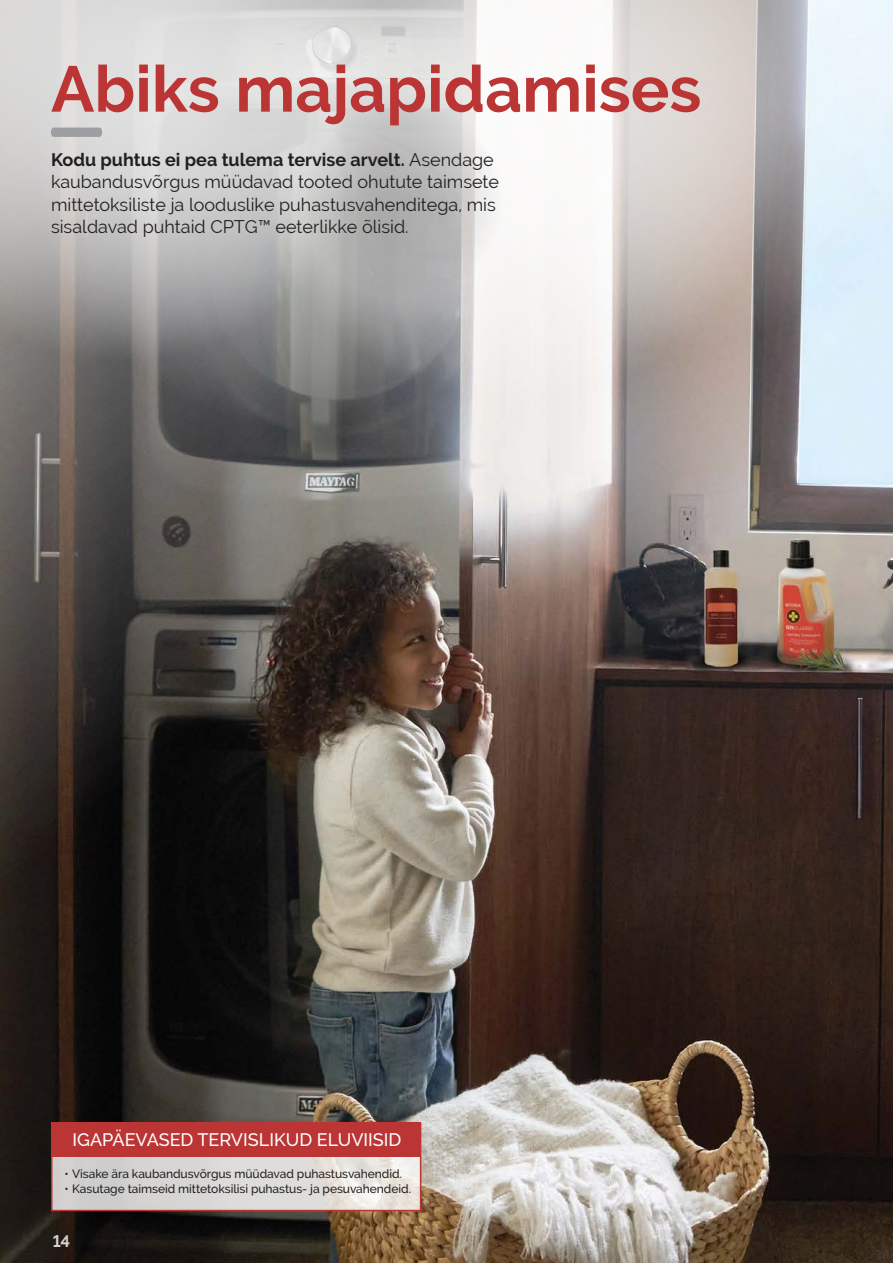
<style>
.page{position:relative;width:893px;height:1263px;background:#fff}
.page>*{position:absolute;margin:0;border:0;box-sizing:border-box;transform-origin:0 0}
.Main_Titles{font:700 64.5px "Raleway";color:#ba3534}
.Intro_Text{font:18px/22.5px "Raleway";color:#231f20}
.Body_Copy__10pt___14pt{font:500 18px "Raleway";color:#fff}
.t1{font:700 16.5px "Raleway";color:#fff}
.t2{font:500 12px "Raleway";letter-spacing:-.005em;color:#231f20}
.s1{font-weight:700}
</style>
<div class="page">
<img style="left:0;top:909px;width:893px;height:354px">
<img style="left:0;top:351px;width:893px;height:558px">
<svg style="left:30px;top:362px;width:549px;height:68px;background:#716f6f"></svg>
<svg style="left:242px;top:0;width:549px;height:404px;background:#a39e9d"></svg>
<svg style="left:395px;top:0;width:498px;height:351px"></svg>
<svg style="left:0;top:0;width:394px;height:362px;background:#c2c1c0"></svg>
<svg style="left:54px;top:1157px;width:364px;height:51px;background:#dcdad8"></svg>
<div style="left:51px;top:1123px;width:370px;height:34px;background:#ba3534"></div>
<div style="left:51px;top:1123px;width:370px;height:88px;border:2px solid #ba3534"></div>
<svg style="left:304px;top:100px;width:200px;height:200px;background:#c1c0c0"></svg>
<svg style="left:51px;top:128px;width:51px;height:9px"></svg>
<p class="Main_Titles" style="left:51px;top:52px;width:652px">Abiks majapidamises</p>
<p class="Intro_Text" style="left:51px;top:148px;width:450px"><span class="s1">Kodu puhtus ei pea tulema tervise arvelt.</span> Asendage kaubandusvõrgus müüdavad tooted ohutute taimsete mittetoksiliste ja looduslike puhastusvahenditega, mis sisaldavad puhtaid CPTG™ eeterlikke õlisid.</p>
<p class="Body_Copy__10pt___14pt" style="left:72px;top:1129px;width:330px">IGAPÄEVASED TERVISLIKUD ELUVIISID</p>
<p class="t2" style="left:65px;top:1167px;width:339px">• Visake ära kaubandusvõrgus müüdavad puhastusvahendid.</p>
<p class="t2" style="left:65px;top:1182px;width:348px">• Kasutage taimseid mittetoksilisi puhastus- ja pesuvahendeid.</p>
<p class="t1" style="left:53px;top:1231px;width:19px">14</p>
</div>
